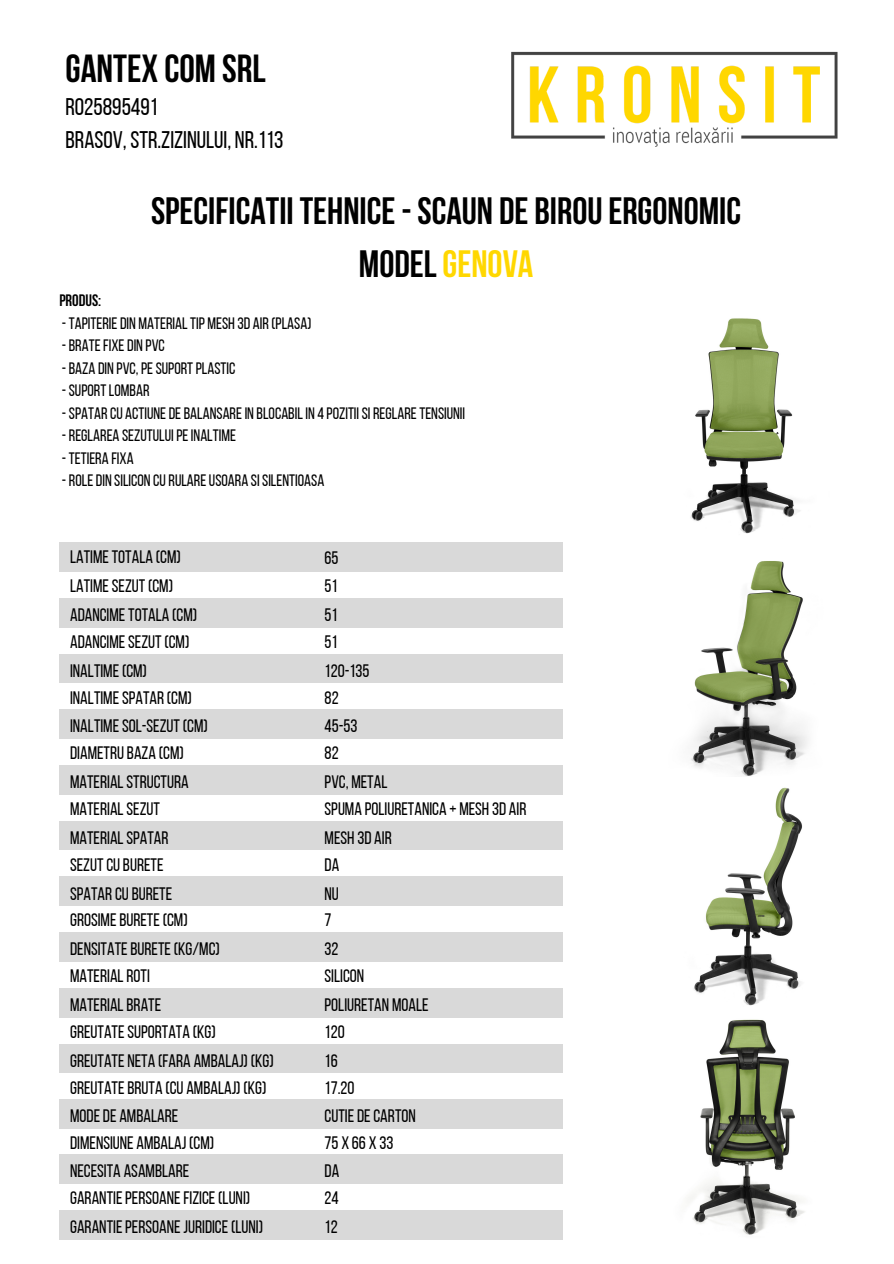
<style>
.page{position:relative;width:894px;height:1264px;background:#fff}
.page>*{position:absolute;margin:0;border:0;box-sizing:border-box;transform-origin:0 0}
.t1{font:700 39px "Bebas Neue";color:#000}
.t2{font:700 37.95px/52.9px "Bebas Neue";color:#000;text-align:center}
.t3{font:24px/32.7px "Bebas Neue";color:#000}
.t4{font:18px "Bebas Neue";color:#000}
.t5{font:18px "Bebas Neue";letter-spacing:.155em;color:#000}
.t6{font:16.5px/22.5px "Bebas Neue";color:#000}
.t7{font:700 16.5px "Bebas Neue";color:#000}
.s1{color:#ffd700}
</style>
<div class="page">
<img style="left:511px;top:51px;width:327px;height:96px">
<div style="left:59px;top:542px;width:503px;height:29px;background:#d9d9d9"></div>
<div style="left:59px;top:598px;width:503px;height:29px;background:#d9d9d9"></div>
<div style="left:59px;top:654px;width:503px;height:28px;background:#d9d9d9"></div>
<div style="left:59px;top:709px;width:503px;height:29px;background:#d9d9d9"></div>
<div style="left:59px;top:765px;width:503px;height:29px;background:#d9d9d9"></div>
<div style="left:59px;top:821px;width:503px;height:29px;background:#d9d9d9"></div>
<div style="left:59px;top:876px;width:503px;height:29px;background:#d9d9d9"></div>
<div style="left:59px;top:932px;width:503px;height:29px;background:#d9d9d9"></div>
<div style="left:59px;top:988px;width:503px;height:29px;background:#d9d9d9"></div>
<div style="left:59px;top:1043px;width:503px;height:29px;background:#d9d9d9"></div>
<div style="left:59px;top:1099px;width:503px;height:29px;background:#d9d9d9"></div>
<div style="left:59px;top:1154px;width:503px;height:29px;background:#d9d9d9"></div>
<div style="left:59px;top:1210px;width:503px;height:29px;background:#d9d9d9"></div>
<img style="left:691px;top:561px;width:117px;height:215px">
<img style="left:688px;top:1019px;width:117px;height:216px">
<img style="left:691px;top:318px;width:109px;height:216px">
<img style="left:694px;top:787px;width:108px;height:219px">
<h1 class="t1" style="left:65px;top:53px;width:202px">GANTEX COM SRL</h1>
<h3 class="t3" style="left:65px;top:93px;width:219px">RO25895491<br>BRASOV, STR.ZIZINULUI, NR.113</h3>
<h2 class="t2" style="left:151px;top:188px;width:591px">SPECIFICATII TEHNICE-SCAUN DE BIROUERGONOMIC<br>MODEL<span class="s1">GENOVA</span></h2>
<p class="t7" style="left:59px;top:294px;width:43px">PRODUS:</p>
<p class="t6" style="left:62px;top:313px;width:404px">-TAPITERIEDIN MATERIALTIP MESH 3D AIR(PLASA)<br>-BRATEFIXEDIN PVC<br>-BAZA DIN PVC, PESUPORTPLASTIC<br>-SUPORTLOMBAR<br>-SPATARCU ACTIUNEDEBALANSAREIN BLOCABILIN 4 POZITII SI REGLARETENSIUNII -REGLAREA SEZUTULUI PEINALTIME<br>-TETIERA FIXA<br>-ROLEDIN SILICON CURULAREUSOARA SI SILENTIOASA</p>
<p class="t4" style="left:70px;top:550px;width:112px">LATIMETOTALA (CM)</p>
<p class="t4" style="left:324px;top:550px;width:15px">65</p>
<p class="t4" style="left:70px;top:578px;width:104px">LATIMESEZUT(CM)</p>
<p class="t4" style="left:324px;top:578px;width:15px">51</p>
<p class="t4" style="left:70px;top:607px;width:128px">ADANCIMETOTALA (CM)</p>
<p class="t4" style="left:324px;top:607px;width:15px">51</p>
<p class="t4" style="left:70px;top:634px;width:121px">ADANCIMESEZUT(CM)</p>
<p class="t4" style="left:324px;top:634px;width:15px">51</p>
<p class="t4" style="left:70px;top:663px;width:78px">INALTIME(CM)</p>
<p class="t4" style="left:324px;top:663px;width:46px">120-135</p>
<p class="t4" style="left:70px;top:690px;width:123px">INALTIMESPATAR(CM)</p>
<p class="t4" style="left:324px;top:690px;width:16px">82</p>
<p class="t4" style="left:70px;top:719px;width:139px">INALTIMESOL-SEZUT(CM)</p>
<p class="t4" style="left:324px;top:719px;width:34px">45-53</p>
<p class="t4" style="left:70px;top:745px;width:115px">DIAMETRUBAZA (CM)</p>
<p class="t4" style="left:324px;top:745px;width:16px">82</p>
<p class="t4" style="left:70px;top:774px;width:120px">MATERIALSTRUCTURA</p>
<p class="t4" style="left:324px;top:774px;width:64px">PVC, METAL</p>
<p class="t4" style="left:70px;top:801px;width:91px">MATERIALSEZUT</p>
<p class="t4" style="left:324px;top:801px;width:203px">SPUMA POLIURETANICA + MESH 3D AIR</p>
<p class="t4" style="left:70px;top:830px;width:100px">MATERIALSPATAR</p>
<p class="t4" style="left:324px;top:830px;width:69px">MESH 3D AIR</p>
<p class="t4" style="left:70px;top:857px;width:95px">SEZUTCUBURETE</p>
<p class="t4" style="left:324px;top:857px;width:16px">DA</p>
<p class="t4" style="left:70px;top:886px;width:104px">SPATARCUBURETE</p>
<p class="t4" style="left:324px;top:886px;width:16px">NU</p>
<p class="t4" style="left:70px;top:912px;width:119px">GROSIMEBURETE(CM)</p>
<p class="t4" style="left:324px;top:912px;width:8px">7</p>
<p class="t4" style="left:70px;top:941px;width:151px">DENSITATEBURETE(KG/MC)</p>
<p class="t4" style="left:324px;top:941px;width:15px">32</p>
<p class="t4" style="left:70px;top:968px;width:81px">MATERIALROTI</p>
<p class="t4" style="left:324px;top:968px;width:41px">SILICON</p>
<p class="t4" style="left:70px;top:997px;width:93px">MATERIALBRATE</p>
<p class="t4" style="left:324px;top:997px;width:105px">POLIURETAN MOALE</p>
<p class="t4" style="left:70px;top:1024px;width:147px">GREUTATESUPORTATA (KG)</p>
<p class="t4" style="left:324px;top:1024px;width:22px">120</p>
<p class="t4" style="left:70px;top:1053px;width:205px">GREUTATE NETA (FARA AMBALAJ) (KG)</p>
<p class="t4" style="left:324px;top:1053px;width:15px">16</p>
<p class="t4" style="left:70px;top:1080px;width:198px">GREUTATEBRUTA (CU AMBALAJ) (KG)</p>
<p class="t4" style="left:324px;top:1080px;width:31px">17.20</p>
<p class="t4" style="left:70px;top:1108px;width:110px">MODEDE AMBALARE</p>
<p class="t4" style="left:324px;top:1108px;width:93px">CUTIEDECARTON</p>
<p class="t4" style="left:70px;top:1135px;width:145px">DIMENSIUNE AMBALAJ (CM)</p>
<p class="t5" style="left:324px;top:1135px;width:70px">75X66X33</p>
<p class="t4" style="left:70px;top:1163px;width:121px">NECESITA ASAMBLARE</p>
<p class="t4" style="left:324px;top:1163px;width:16px">DA</p>
<p class="t4" style="left:70px;top:1190px;width:181px">GARANTIEPERSOANEFIZICE(LUNI)</p>
<p class="t4" style="left:324px;top:1190px;width:16px">24</p>
<p class="t4" style="left:70px;top:1219px;width:194px">GARANTIEPERSOANEJURIDICE(LUNI)</p>
<p class="t4" style="left:324px;top:1219px;width:15px">12</p>
</div>
